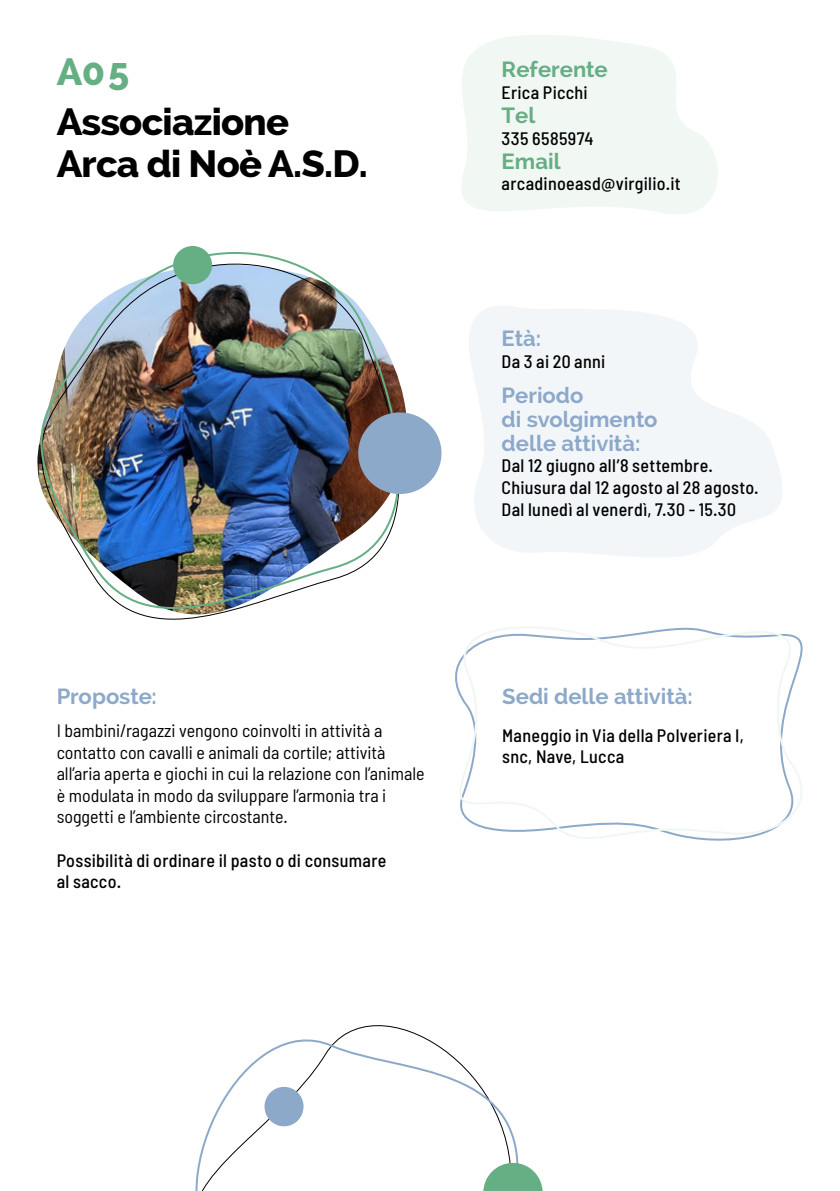
<style>
.page{position:relative;width:840px;height:1191px;background:#fff}
.page>*{position:absolute;margin:0;border:0;box-sizing:border-box;transform-origin:0 0}
.t1{font:800 38px/42px "Raleway";letter-spacing:-.02em;color:#000}
.t2{font:800 38px "Raleway";color:#66ae84}
.t3{font:700 22px/24px "Raleway";color:#8da9ca}
.t4{font:700 22px "Raleway";color:#66ae84}
.t5{font:500 semi-condensed 18px/21.6px "Barlow";letter-spacing:.015em;color:#000}
.t6{font:semi-condensed 18px/21.6px "Barlow";color:#000}
</style>
<div class="page">
<svg style="left:469px;top:306px;width:313px;height:251px;fill:#f3f6f9"></svg>
<svg style="left:462px;top:35px;width:256px;height:179px;fill:#f1f7f3"></svg>
<img style="left:37px;top:246px;width:394px;height:374px">
<div style="left:358px;top:412px;width:83px;height:82px;background:#8da9ca;border-radius:50%"></div>
<div style="left:173px;top:246px;width:39px;height:38px;background:#66ae84;border-radius:50%"></div>
<svg style="left:422px;top:617px;width:381px;height:224px"></svg>
<svg style="left:195px;top:1025px;width:324px;height:166px"></svg>
<svg style="left:483px;top:1162px;width:59px;height:29px"></svg>
<div style="left:264px;top:1086px;width:39px;height:40px;background:#8da9ca;border-radius:50%"></div>
<h1 class="t2" style="left:57px;top:50px;width:74px">A05</h1>
<h1 class="t1" style="left:57px;top:101px;width:312px">Associazione<br>Arca di Noè A.S.D.</h1>
<p class="t3" style="left:57px;top:684px;width:102px">Proposte:</p>
<p class="t6" style="left:57px;top:719px;width:369px">I bambini/ragazzi vengono coinvolti in attività a contatto con cavalli e animali da cortile; attività all’aria aperta e giochi in cui la relazione con l’animale è modulata in modo da sviluppare l’armonia tra i soggetti e l’ambiente circostante.</p>
<p class="t5" style="left:57px;top:849px;width:331px">Possibilità di ordinare il pasto o di consumare al sacco.</p>
<p class="t4" style="left:501px;top:57px;width:108px">Referente</p>
<p class="t5" style="left:501px;top:81px;width:88px">Erica Picchi</p>
<p class="t4" style="left:501px;top:103px;width:35px">Tel</p>
<p class="t5" style="left:501px;top:127px;width:93px">335 6585974</p>
<p class="t4" style="left:501px;top:148px;width:60px">Email</p>
<p class="t5" style="left:501px;top:172px;width:180px">arcadinoeasd@virgilio.it</p>
<p class="t3" style="left:501px;top:326px;width:41px">Età:</p>
<p class="t5" style="left:501px;top:350px;width:105px">Da 3 ai 20 anni</p>
<p class="t3" style="left:501px;top:383px;width:157px">Periodo<br>di svolgimento delle attività:</p>
<p class="t5" style="left:501px;top:454px;width:258px">Dal 12 giugno all’8 settembre.<br>Chiusura dal 12 agosto al 28 agosto.<br>Dal lunedì al venerdì, 7.30 - 15.30</p>
<p class="t3" style="left:502px;top:684px;width:192px">Sedi delle attività:</p>
<p class="t5" style="left:502px;top:724px;width:243px">Maneggio in Via della Polveriera I, snc, Nave, Lucca</p>
</div>
